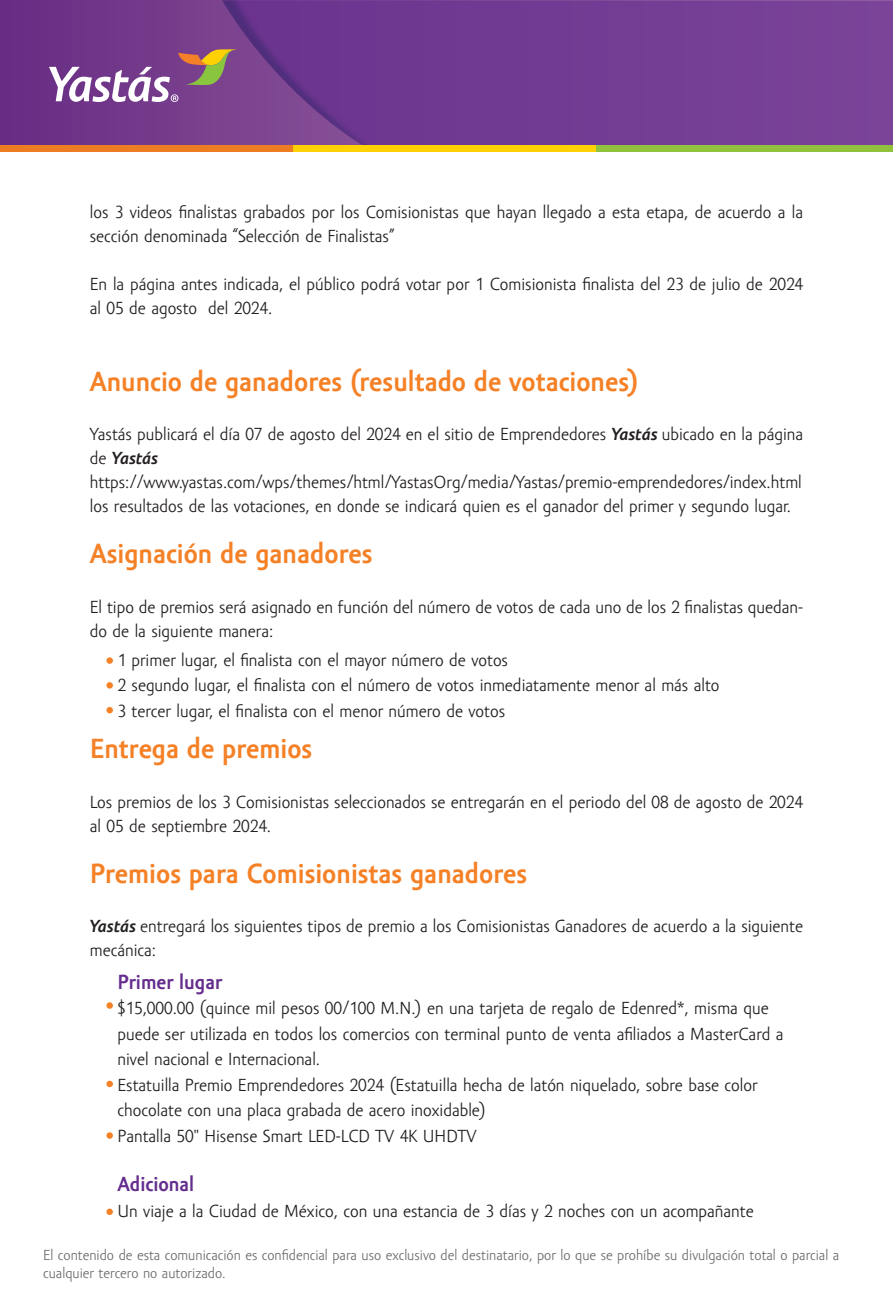
<style>
.page{position:relative;width:893px;height:1308px;background:#fff}
.page>*{position:absolute;margin:0;border:0;box-sizing:border-box;transform-origin:0 0}
.t1{font:700 28.5px "Amor Sans Pro";color:#f58127}
.t2{font:700 21px "Amor Sans Pro";color:#652e8e}
.t3{font:18px/24px "Amor Sans Pro";color:#231f20}
.t4{font:15px/18px "Amor Sans Pro";color:#6d6e71}
.s1{font-weight:700;font-style:italic}
</style>
<div class="page">
<div style="left:0;top:0;width:893px;height:152px;background:#703588"></div>
<div style="left:385px;top:0;width:508px;height:145px;background:#743d94"></div>
<img style="left:222px;top:0;width:163px;height:145px">
<div style="left:0;top:145px;width:293px;height:7px;background:#ee7c23"></div>
<div style="left:293px;top:145px;width:303px;height:7px;background:#fed105"></div>
<div style="left:596px;top:145px;width:297px;height:7px;background:#92c13d"></div>
<svg style="left:49px;top:49px;width:188px;height:53px"></svg>
<div style="left:106px;top:657px;width:7px;height:7px;background:#f58127;border-radius:50%"></div>
<div style="left:106px;top:682px;width:7px;height:6px;background:#f58127;border-radius:50%"></div>
<div style="left:106px;top:707px;width:7px;height:6px;background:#f58127;border-radius:50%"></div>
<div style="left:106px;top:1002px;width:7px;height:6px;background:#f58127;border-radius:50%"></div>
<div style="left:106px;top:1080px;width:7px;height:7px;background:#f58127;border-radius:50%"></div>
<div style="left:106px;top:1132px;width:7px;height:6px;background:#f58127;border-radius:50%"></div>
<div style="left:106px;top:1208px;width:7px;height:7px;background:#f58127;border-radius:50%"></div>
<p class="t3" style="left:90px;top:201px;width:715px">los 3 videos finalistas grabados por los Comisionistas que hayan llegado a esta etapa, de acuerdo a la sección denominada “Selección de Finalistas”</p>
<p class="t3" style="left:90px;top:273px;width:715px">En la página antes indicada, el público podrá votar por 1 Comisionista finalista del 23 de julio de 2024 al 05 de agosto del 2024.</p>
<h1 class="t1" style="left:90px;top:365px;width:550px">Anuncio de ganadores (resultado de votaciones)</h1>
<p class="t3" style="left:90px;top:423px;width:715px">Yastás publicará el día 07 de agosto del 2024 en el sitio de Emprendedores <span class="s1">Yastás</span> ubicado en la página de <span class="s1">Yastás </span>https://www.yastas.com/wps/themes/html/YastasOrg/media/Yastas/premio-emprendedores/index.html los resultados de las votaciones, en donde se indicará quien es el ganador del primer y segundo lugar.</p>
<h1 class="t1" style="left:90px;top:538px;width:284px">Asignación de ganadores</h1>
<p class="t3" style="left:90px;top:595px;width:715px">El tipo de premios será asignado en función del número de votos de cada uno de los 2 finalistas quedan&shy;do de la siguiente manera:</p>
<p class="t3" style="left:118px;top:647px;width:603px;line-height:25.5px">1 primer lugar, el finalista con el mayor número de votos<br>2 segundo lugar, el finalista con el número de votos inmediatamente menor al más alto<br>3 tercer lugar, el finalista con el menor número de votos</p>
<h1 class="t1" style="left:90px;top:733px;width:224px">Entrega de premios</h1>
<p class="t3" style="left:90px;top:790px;width:715px">Los premios de los 3 Comisionistas seleccionados se entregarán en el periodo del 08 de agosto de 2024 al 05 de septiembre 2024.</p>
<h1 class="t1" style="left:90px;top:857px;width:439px">Premios para Comisionistas ganadores</h1>
<p class="t3" style="left:90px;top:915px;width:715px"><span class="s1">Yastás</span> entregará los siguientes tipos de premio a los Comisionistas Ganadores de acuerdo a la siguiente mecánica:</p>
<p class="t2" style="left:118px;top:970px;width:106px">Primer lugar</p>
<p class="t3" style="left:118px;top:996px;width:667px;line-height:25.5px">$15,000.00 (quince mil pesos 00/100 M.N.) en una tarjeta de regalo de Edenred*, misma que puede ser utilizada en todos los comercios con terminal punto de venta afiliados a MasterCard a nivel nacional e Internacional.<br>Estatuilla Premio Emprendedores 2024 (Estatuilla hecha de latón niquelado, sobre base color chocolate con una placa grabada de acero inoxidable)<br>Pantalla 50" Hisense Smart LED-LCD TV 4K UHDTV</p>
<p class="t2" style="left:118px;top:1172px;width:78px">Adicional</p>
<p class="t3" style="left:118px;top:1199px;width:638px">Un viaje a la Ciudad de México, con una estancia de 3 días y 2 noches con un acompañante</p>
<p class="t4" style="left:43px;top:1246px;width:797px">El contenido de esta comunicación es confidencial para uso exclusivo del destinatario, por lo que se prohíbe su divulgación total o parcial a cualquier tercero no autorizado.</p>
</div>
